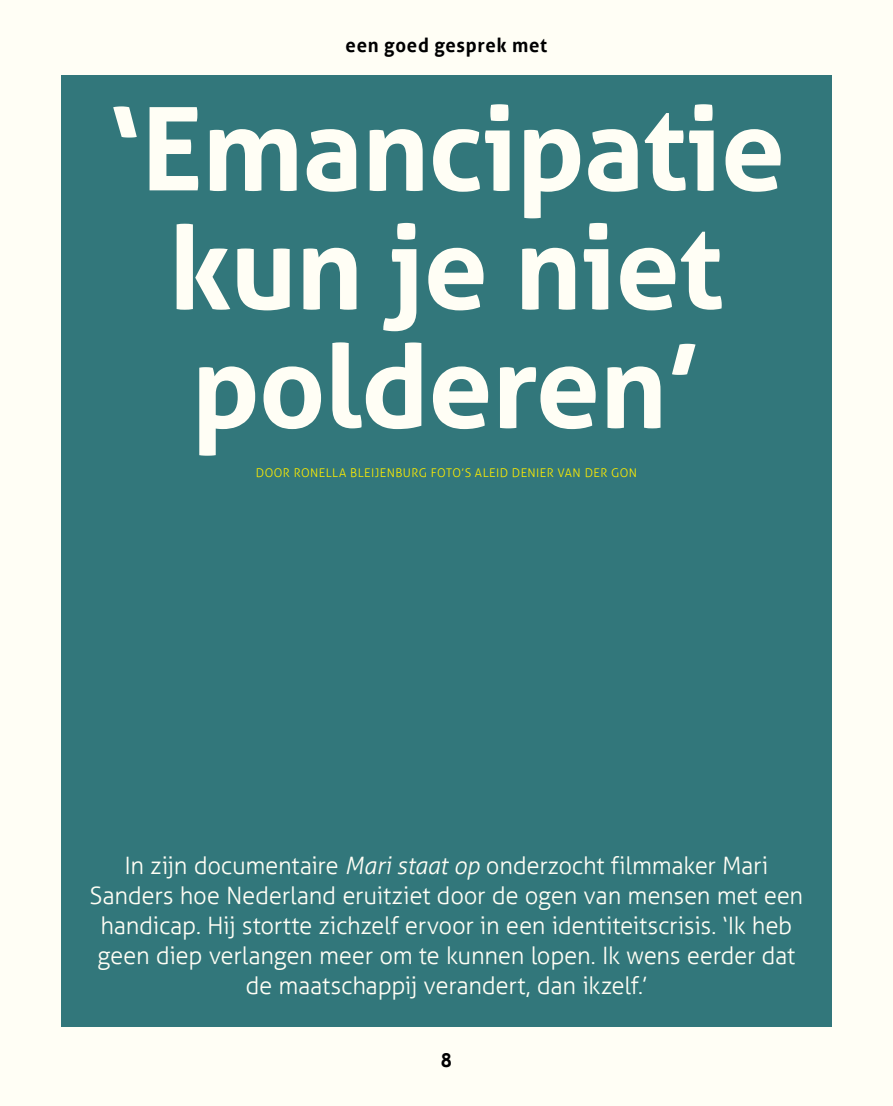
<style>
.page{position:relative;width:893px;height:1106px;background:#fff}
.page>*{position:absolute;margin:0;border:0;box-sizing:border-box;transform-origin:0 0}
.t1{font:700 115.65px/118.6px "Aller";letter-spacing:-.01em;color:#fff;text-align:center}
.t2{font:300 24px/30px "Aller";letter-spacing:-.015em;color:#fff;text-align:center}
.t3{font:700 19.5px "Aller";letter-spacing:.04em;color:#000;scale:.95 1}
.t4{font:300 12px "Aller";letter-spacing:.035em;color:#ffed00}
.s1{font-style:italic}
</style>
<div class="page">
<div style="left:61px;top:75px;width:771px;height:952px;background:#32777b"></div>
<p class="t3" style="left:346px;top:33px;width:214px">een goed gesprek met</p>
<h1 class="t1" style="left:107px;top:89px;width:680px">‘Emancipatie kun je niet polderen’</h1>
<p class="t4" style="left:256px;top:465px;width:383px">DOOR RONELLA BLEIJENBURG FOTO’S ALEID DENIER VAN DER GON</p>
<p class="t2" style="left:90px;top:850px;width:715px">In zijn documentaire <span class="s1">Mari staat op</span> onderzocht filmmaker Mari Sanders hoe Nederland eruitziet door de ogen van mensen met een handicap. Hij stortte zichzelf ervoor in een identiteitscrisis. ‘Ik heb geen diep verlangen meer om te kunnen lopen. Ik wens eerder dat de maatschappij verandert, dan ikzelf.’</p>
<p class="t3" style="left:441px;top:1048px;width:13px">8</p>
</div>
